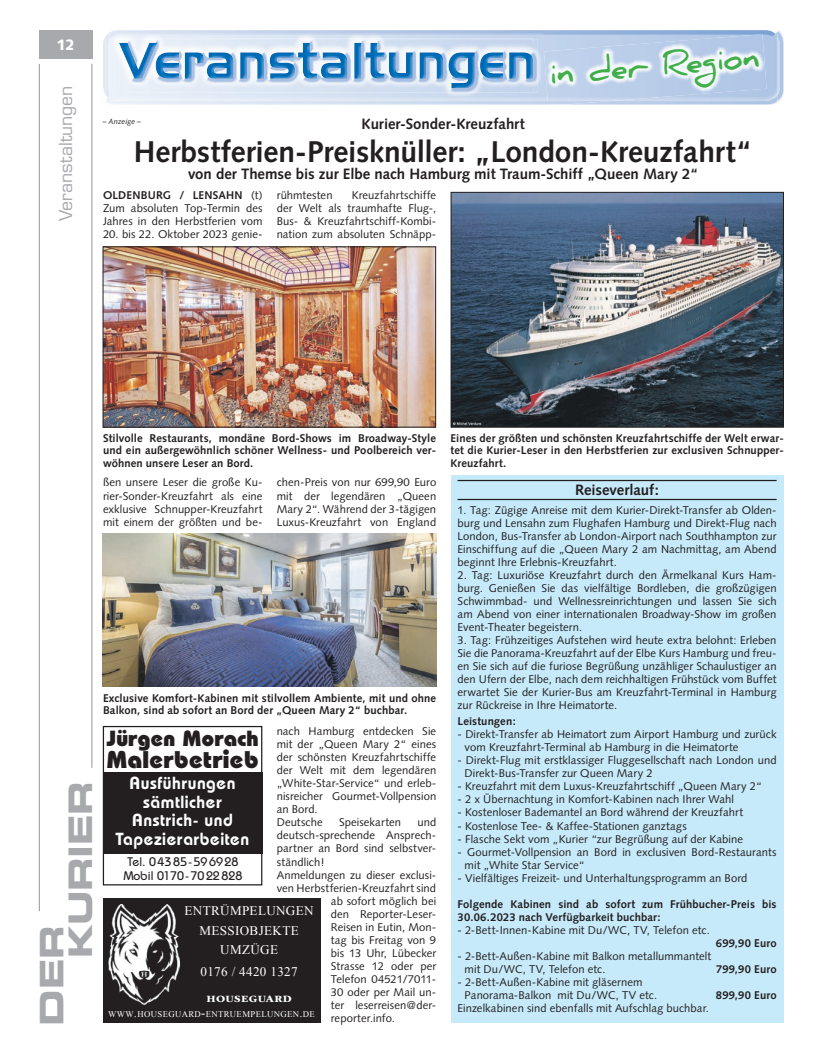
<style>
.page{position:relative;width:819px;height:1053px;background:#fff}
.page>*{position:absolute;margin:0;border:0;box-sizing:border-box;transform-origin:0 0}
.t1{font:32.5px/28.9px "Eurostile LT Std Bold Ex 2";letter-spacing:-.01em;color:#a8a9ad}
.t2{font:700 31.25px "Daniel";color:#40ae49}
.t3{font:700 30px "Syntax LT Std";letter-spacing:-.005em;color:#231f20}
.t4{font:800 24.12px "Bauhaus Std";letter-spacing:.005em;color:#231f20}
.t5{font:800 21.88px "Bauhaus Std";color:#231f20}
.t6{font:600 17.5px/18.8px "Bauhaus Std";letter-spacing:.03em;color:#fff;text-align:center}
.t7{font:17.5px "Eurostile LT Std";letter-spacing:-.005em;color:#a8a9ad}
.t8{font:700 15px "Syntax LT Std";color:#231f20}
.t9{font:700 15px "Syntax";letter-spacing:-.005em;color:#231f20}
.t10{font:900 15px "Syntax LT Std";color:#fff}
.t11{font:13.12px/19.5px "Times New Roman";letter-spacing:.025em;color:#fff;text-align:center}
.t12{font:500 12.5px/13.8px "Bauhaus Std";color:#231f20;text-align:center}
.t13{font:11.25px/13px "Syntax";letter-spacing:.005em;color:#231f20;text-align:justify}
.t14{font:700 11.25px/12.5px "Syntax LT Std";letter-spacing:.01em;color:#231f20;text-align:justify}
.t15{font:700 11.25px/13px "Syntax";letter-spacing:.01em;color:#231f20}
.t16{font:700 10px "ITC Garamond Std";letter-spacing:.03em;color:#fff;scale:1.14 1}
.t17{font:8.75px "Times New Roman";letter-spacing:.04em;color:#fff}
.t18{font:italic 7.5px "Syntax LT Std";letter-spacing:.01em;color:#231f20}
.s1{font-weight:700}
.s2{font-size:12.5px}
</style>
<div class="page">
<hr style="left:39px;top:64px;width:1px;height:847px;background:#939598">
<hr style="left:92px;top:64px;width:1px;height:703px;background:#939598">
<div style="left:39px;top:30px;width:53px;height:29px;background:#a8a9ad"></div>
<div style="left:103px;top:898px;width:217px;height:124px;background:#231f20"></div>
<img style="left:108px;top:904px;width:71px;height:100px">
<div style="left:103px;top:725px;width:159px;height:160px;border:1px solid #231f20"></div>
<div style="left:103px;top:771px;width:159px;height:82px;background:#231f20"></div>
<img style="left:106px;top:31px;width:677px;height:74px">
<img style="left:778px;top:39px;width:2px;height:54px">
<img style="left:103px;top:40px;width:1px;height:50px">
<img style="left:104px;top:38px;width:1px;height:55px">
<img style="left:105px;top:30px;width:672px;height:71px">
<img style="left:109px;top:33px;width:434px;height:65px">
<img style="left:125px;top:39px;width:413px;height:54px">
<img style="left:125px;top:39px;width:408px;height:53px">
<img style="left:125px;top:43px;width:408px;height:45px">
<img style="left:547px;top:102px;width:63px;height:3px">
<img style="left:547px;top:101px;width:64px;height:1px">
<img style="left:544px;top:34px;width:222px;height:67px">
<div style="left:451px;top:475px;width:332px;height:547px;background:#c6eafa"></div>
<hr style="left:457px;top:480px;width:319px;height:1px;background:#231f20">
<hr style="left:457px;top:499px;width:319px;height:1px;background:#231f20">
<img style="left:452px;top:194px;width:329px;height:231px">
<div style="left:450px;top:192px;width:333px;height:235px;border:1px solid #231f20"></div>
<img style="left:105px;top:248px;width:329px;height:177px">
<div style="left:103px;top:246px;width:333px;height:181px;border:1px solid #231f20"></div>
<img style="left:103px;top:533px;width:333px;height:154px">
<p class="t10" style="left:57px;top:36px;width:20px">12</p>
<p class="t7" style="left:55px;top:221px;width:137px;rotate:-90deg">Veranstaltungen</p>
<p class="t2" style="left:548px;top:56px;width:212px;rotate:-5deg">in der Region</p>
<p class="t8" style="left:361px;top:115px;width:165px">Kurier-Sonder-Kreuzfahrt</p>
<p class="t3" style="left:134px;top:134px;width:620px">Herbstferien-Preisknüller: „London-Kreuzfahrt“</p>
<p class="t8" style="left:188px;top:165px;width:512px">von der Themse bis zur Elbe nach Hamburg mit Traum-Schiff „Queen Mary 2“</p>
<p class="t13" style="left:103px;top:188px;width:161px"><span class="s1">OLDENBURG / LENSAHN</span> (t)<br>Zum absoluten Top-Termin des Jahres in den Herbstferien vom</p>
<p class="t13" style="left:103px;top:228px;width:161px">20. bis 22. Oktober 2023 genie-</p>
<p class="t18" style="left:103px;top:116px;width:40px">– Anzeige –</p>
<p class="t13" style="left:277px;top:188px;width:161px;text-indent:75px">Kreuzfahrtschiffe der Welt als traumhafte Flug-, Bus- &amp; Kreuzfahrtschiff-Kombi&shy;nation zum absoluten Schnäpp-</p>
<p class="t13" style="left:277px;top:188px;width:57px">rühmtesten</p>
<p class="t14" style="left:103px;top:431px;width:334px">Stilvolle Restaurants, mondäne Bord-Shows im Broadway-Style und ein außergewöhnlich schöner Wellness- und Poolbereich ver&shy;wöhnen unsere Leser an Bord.</p>
<p class="t13" style="left:103px;top:476px;width:161px">ßen unsere Leser die große Ku&shy;rier-Sonder-Kreuzfahrt als eine exklusive Schnupper-Kreuzfahrt mit einem der größten und be-</p>
<p class="t13" style="left:277px;top:476px;width:161px">chen-Preis von nur 699,90 Euro mit der legendären „Queen Mary 2“. Während der 3-tägigen Luxus-Kreuzfahrt von England</p>
<p class="t1" style="left:37px;top:958px;width:179px;text-indent:-67px;rotate:-90deg">DER<br>KURIER</p>
<p class="t14" style="left:103px;top:691px;width:335px">Exclusive Komfort-Kabinen mit stilvollem Ambiente, mit und ohne<br>Balkon, sind ab sofort an Bord der „Queen Mary 2“ buchbar.</p>
<p class="t13" style="left:277px;top:724px;width:161px;text-align:left">nach Hamburg entdecken Sie mit der „Queen Mary 2“ eines der schönsten Kreuzfahrtschiffe der Welt mit dem legendären „White-Star-Service“ und erleb&shy;nisreicher Gourmet-Vollpension an Bord.<br>Deutsche</p>
<p class="t5" style="left:106px;top:725px;width:154px">Jürgen Morach</p>
<p class="t4" style="left:106px;top:745px;width:154px">Malerbetrieb</p>
<p class="t6" style="left:116px;top:773px;width:135px">Ausführungen sämtlicher<br>Anstrich- und<br>Tapezierarbeiten</p>
<p class="t13" style="left:339px;top:815px;width:64px">Speisekarten</p>
<p class="t13" style="left:417px;top:815px;width:20px">und</p>
<p class="t13" style="left:277px;top:829px;width:161px">deutsch-sprechende Ansprech-</p>
<p class="t13" style="left:277px;top:842px;width:161px">partner an Bord sind selbstver-</p>
<p class="t13" style="left:277px;top:855px;width:49px">ständlich!</p>
<p class="t13" style="left:277px;top:868px;width:161px">Anmeldungen zu dieser exclusi-</p>
<p class="t13" style="left:277px;top:881px;width:161px">ven Herbstferien-Kreuzfahrt sind</p>
<p class="t13" style="left:331px;top:894px;width:107px">ab sofort möglich bei</p>
<p class="t13" style="left:331px;top:907px;width:107px">den Reporter-Leser-</p>
<p class="t13" style="left:331px;top:920px;width:107px">Reisen in Eutin, Mon-</p>
<p class="t13" style="left:331px;top:933px;width:107px">tag bis Freitag von 9</p>
<p class="t13" style="left:331px;top:946px;width:107px">bis 13 Uhr, Lübecker</p>
<p class="t13" style="left:331px;top:959px;width:107px">Strasse 12 oder per</p>
<p class="t13" style="left:331px;top:972px;width:107px">Telefon 04521/7011-</p>
<p class="t13" style="left:331px;top:985px;width:107px">30 oder per Mail un-</p>
<p class="t13" style="left:331px;top:998px;width:107px">ter leserreisen@der-</p>
<p class="t13" style="left:331px;top:1011px;width:66px">reporter.info.</p>
<p class="t12" style="left:124px;top:854px;width:120px">Tel. 04385-596928<br>Mobil 0170-7022828</p>
<p class="t11" style="left:185px;top:900px;width:130px">ENTRÜMPELUNGEN<br>MESSIOBJEKTE<br>UMZÜGE</p>
<p class="t11" style="left:200px;top:961px;width:99px">0176 / 4420 1327</p>
<p class="t16" style="left:206px;top:992px;width:76px">HOUSEGUARD</p>
<p class="t17" style="left:108px;top:1007px;width:208px">WWW<span class="s2">.</span>HOUSEGUARD<span class="s2">-</span>ENTRUEMPELUNGEN<span class="s2">.</span>DE</p>
<p class="t14" style="left:450px;top:432px;width:335px">Eines der größten und schönsten Kreuzfahrtschiffe der Welt erwar&shy;tet die Kurier-Leser in den Herbstferien zur exclusiven Schnupper-Kreuzfahrt.</p>
<p class="t9" style="left:575px;top:481px;width:85px">Reiseverlauf:</p>
<p class="t13" style="left:457px;top:503px;width:320px">1. Tag: Zügige Anreise mit dem Kurier-Direkt-Transfer ab Olden&shy;burg und Lensahn zum Flughafen Hamburg und Direkt-Flug nach London, Bus-Transfer ab London-Airport nach Southhampton zur Einschiffung auf die „Queen Mary 2 am Nachmittag, am Abend beginnt Ihre Erlebnis-Kreuzfahrt.</p>
<p class="t13" style="left:457px;top:568px;width:320px">2. Tag: Luxuriöse Kreuzfahrt durch den Ärmelkanal Kurs Ham&shy;burg. Genießen Sie das vielfältige Bordleben, die großzügigen Schwimmbad- und Wellnessreinrichtungen und lassen Sie sich am Abend von einer internationalen Broadway-Show im großen Event-Theater begeistern.</p>
<p class="t13" style="left:457px;top:633px;width:320px">3. Tag: Frühzeitiges Aufstehen wird heute extra belohnt: Erleben Sie die Panorama-Kreuzfahrt auf der Elbe Kurs Hamburg und freu&shy;en Sie sich auf die furiose Begrüßung unzähliger Schaulustiger an den Ufern der Elbe, nach dem reichhaltigen Frühstück vom Buffet erwartet Sie der Kurier-Bus am Kreuzfahrt-Terminal in Hamburg zur Rückreise in Ihre Heimatorte.</p>
<p class="t15" style="left:457px;top:715px;width:60px">Leistungen:</p>
<p class="t13" style="left:464px;top:728px;width:313px;text-indent:-7px">- Direkt-Transfer ab Heimatort zum Airport Hamburg und zurück vom Kreuzfahrt-Terminal ab Hamburg in die Heimatorte</p>
<p class="t13" style="left:464px;top:754px;width:313px;text-indent:-7px">- Direkt-Flug mit erstklassiger Fluggesellschaft nach London und<br>Direkt-Bus-Transfer zur Queen Mary 2</p>
<p class="t13" style="left:457px;top:780px;width:306px">- Kreuzfahrt mit dem Luxus-Kreuzfahrtschiff „Queen Mary 2“</p>
<p class="t13" style="left:457px;top:793px;width:278px">- 2 x Übernachtung in Komfort-Kabinen nach Ihrer Wahl</p>
<p class="t13" style="left:457px;top:806px;width:287px">- Kostenloser Bademantel an Bord während der Kreuzfahrt</p>
<p class="t13" style="left:457px;top:819px;width:231px">- Kostenlose Tee- &amp; Kaffee-Stationen ganztags</p>
<p class="t13" style="left:457px;top:832px;width:287px">- Flasche Sekt vom „Kurier “zur Begrüßung auf der Kabine</p>
<p class="t13" style="left:464px;top:845px;width:313px;text-indent:-7px">- Gourmet-Vollpension an Bord in exclusiven Bord-Restaurants mit „White Star Service“</p>
<p class="t13" style="left:457px;top:871px;width:291px">- Vielfältiges Freizeit- und Unterhaltungsprogramm an Bord</p>
<p class="t15" style="left:457px;top:897px;width:320px">Folgende Kabinen sind ab sofort zum Frühbucher-Preis bis<br>30.06.2023 nach Verfügbarkeit buchbar:</p>
<p class="t13" style="left:457px;top:923px;width:254px">- 2-Bett-Innen-Kabine mit Du/WC, TV, Telefon etc.</p>
<p class="t15" style="left:716px;top:936px;width:62px">699,90 Euro</p>
<p class="t13" style="left:464px;top:949px;width:248px;text-indent:-7px">- 2-Bett-Außen-Kabine mit Balkon metallummantelt mit Du/WC, TV, Telefon etc.</p>
<p class="t15" style="left:716px;top:962px;width:62px">799,90 Euro</p>
<p class="t13" style="left:464px;top:975px;width:194px;text-indent:-7px">- 2-Bett-Außen-Kabine mit gläsernem<br>Panorama-Balkon mit Du/WC, TV etc.</p>
<p class="t13" style="left:457px;top:1001px;width:253px">Einzelkabinen sind ebenfalls mit Aufschlag buchbar.</p>
<p class="t15" style="left:715px;top:988px;width:62px">899,90 Euro</p>
</div>
